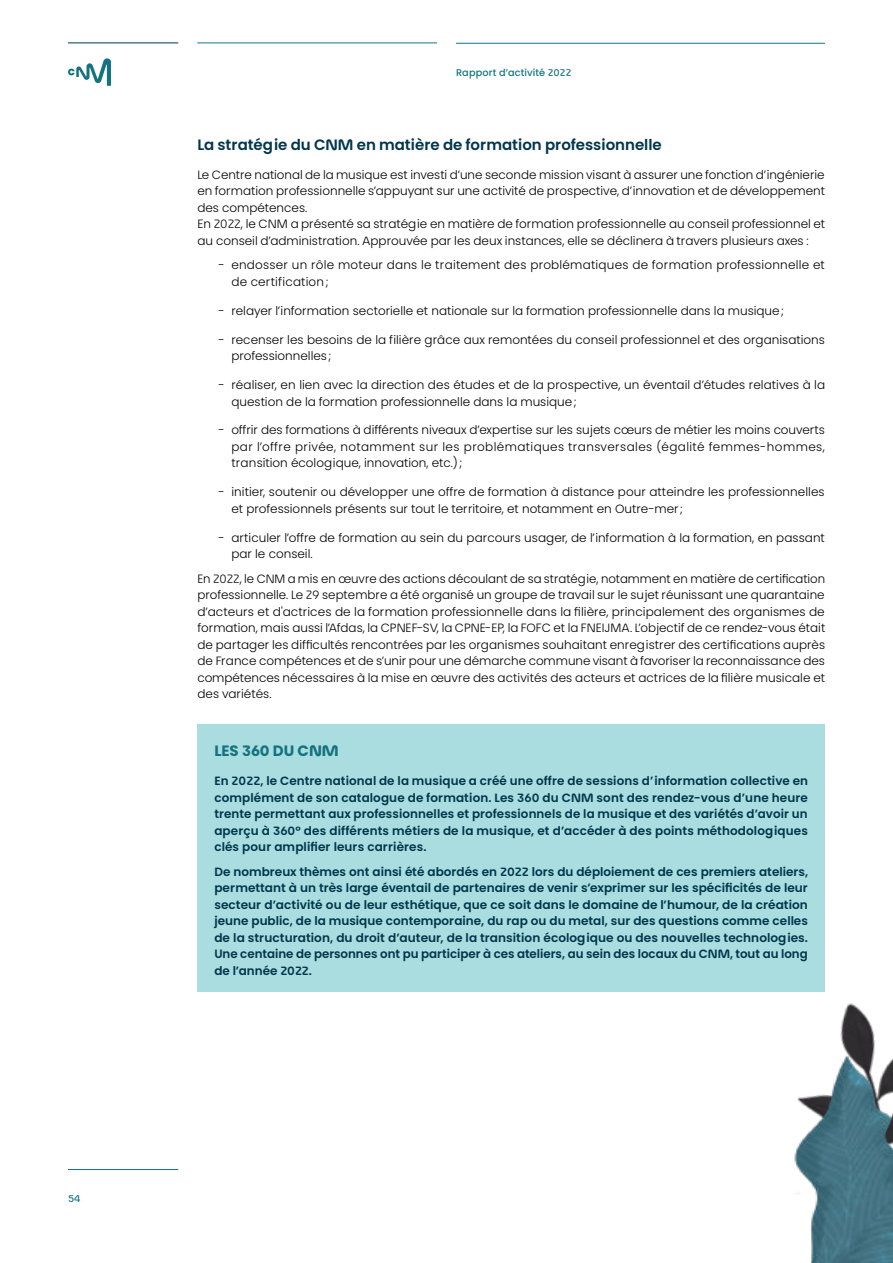
<style>
.page{position:relative;width:893px;height:1263px;background:#fff}
.page>*{position:absolute;margin:0;border:0;box-sizing:border-box;transform-origin:0 0}
.t1{font:600 15px "CNM";color:#00364c}
.t2{font:700 15px "CNM";color:#147380}
.t3{font:300 12px/16.5px "CNM";color:#000}
.t4{font:600 12px/16.5px "CNM";color:#00364c;text-align:justify}
.t5{font:300 12px/16.5px "CNM";letter-spacing:.02em;color:#000}
.t6{font:500 9.75px "CNM";letter-spacing:.01em;color:#147380}
</style>
<div class="page">
<img style="left:840px;top:1003px;width:35px;height:34px">
<img style="left:794px;top:1037px;width:99px;height:226px">
<hr style="left:456px;top:43px;width:369px;height:1px;background:#147380">
<svg style="left:68px;top:58px;width:43px;height:28px"></svg>
<hr style="left:197px;top:43px;width:240px;height:1px;background:#147380">
<hr style="left:68px;top:43px;width:110px;height:1px;background:#00364c">
<hr style="left:68px;top:1169px;width:110px;height:1px;background:#147380">
<div style="left:197px;top:724px;width:628px;height:268px;background:#aadddf"></div>
<p class="t6" style="left:68px;top:1192px;width:14px">54</p>
<p class="t6" style="left:456px;top:68px;width:117px">Rapport d’activité 2022</p>
<p class="t1" style="left:197px;top:135px;width:466px">La stratégie du CNM en matière de formation professionnelle</p>
<p class="t3" style="left:197px;top:166px;width:629px">Le Centre national de la musique est investi d’une seconde mission visant à assurer une fonction d’ingénierie en formation professionnelle s’appuyant sur une activité de prospective, d’innovation et de développement des compétences.<br>En 2022, le CNM a présenté sa stratégie en matière de formation professionnelle au conseil professionnel et au conseil d’administration. Approuvée par les deux instances, elle se déclinera à travers plusieurs axes :</p>
<p class="t5" style="left:231px;top:257px;width:595px;text-indent:-13px">- endosser un rôle moteur dans le traitement des problématiques de formation professionnelle et de certification ;</p>
<p class="t3" style="left:219px;top:302px;width:567px">- relayer l’information sectorielle et nationale sur la formation professionnelle dans la musique ;</p>
<p class="t3" style="left:231px;top:331px;width:595px;text-indent:-13px">- recenser les besoins de la filière grâce aux remontées du conseil professionnel et des organisations professionnelles ;</p>
<p class="t3" style="left:231px;top:377px;width:595px;text-indent:-13px">- réaliser, en lien avec la direction des études et de la prospective, un éventail d’études relatives à la question de la formation professionnelle dans la musique ;</p>
<p class="t3" style="left:231px;top:422px;width:595px;text-align:justify;text-indent:-13px">- offrir des formations à différents niveaux d’expertise sur les sujets cœurs de métier les moins couverts par l’offre privée, notamment sur les problématiques transversales (égalité femmes-hommes, transition écologique, innovation, etc.) ;</p>
<p class="t3" style="left:231px;top:484px;width:595px;text-indent:-13px">- initier, soutenir ou développer une offre de formation à distance pour atteindre les professionnelles et professionnels présents sur tout le territoire, et notamment en Outre-mer ;</p>
<p class="t3" style="left:231px;top:529px;width:595px;text-indent:-13px">- articuler l’offre de formation au sein du parcours usager, de l’information à la formation, en passant par le conseil.</p>
<p class="t3" style="left:197px;top:571px;width:629px;text-align:justify">En 2022, le CNM a mis en œuvre des actions découlant de sa stratégie, notamment en matière de certification professionnelle. Le 29 septembre a été organisé un groupe de travail sur le sujet réunissant une quarantaine d’acteurs et d'actrices de la formation professionnelle dans la filière, principalement des organismes de formation, mais aussi l’Afdas, la CPNEF-SV, la CPNE-EP, la FOFC et la FNEIJMA. L’objectif de ce rendez-vous était de partager les difficultés rencontrées par les organismes souhaitant enregistrer des certifications auprès de France compétences et de s’unir pour une démarche commune visant à favoriser la reconnaissance des compétences nécessaires à la mise en œuvre des activités des acteurs et actrices de la filière musicale et des variétés.</p>
<p class="t2" style="left:214px;top:742px;width:126px">LES 360 DU CNM</p>
<p class="t4" style="left:214px;top:773px;width:595px">En 2022, le Centre national de la musique a créé une offre de sessions d’information collective en complément de son catalogue de formation. Les 360 du CNM sont des rendez-vous d’une heure trente permettant aux professionnelles et professionnels de la musique et des variétés d’avoir un aperçu à 360° des différents métiers de la musique, et d’accéder à des points méthodologiques clés pour amplifier leurs carrières.</p>
<p class="t4" style="left:214px;top:863px;width:595px">De nombreux thèmes ont ainsi été abordés en 2022 lors du déploiement de ces premiers ateliers, permettant à un très large éventail de partenaires de venir s’exprimer sur les spécificités de leur secteur d’activité ou de leur esthétique, que ce soit dans le domaine de l’humour, de la création jeune public, de la musique contemporaine, du rap ou du metal, sur des questions comme celles de la structuration, du droit d’auteur, de la transition écologique ou des nouvelles technologies.<br>Une centaine de personnes ont pu participer à ces ateliers, au sein des locaux du CNM, tout au long de l’année 2022.</p>
</div>
